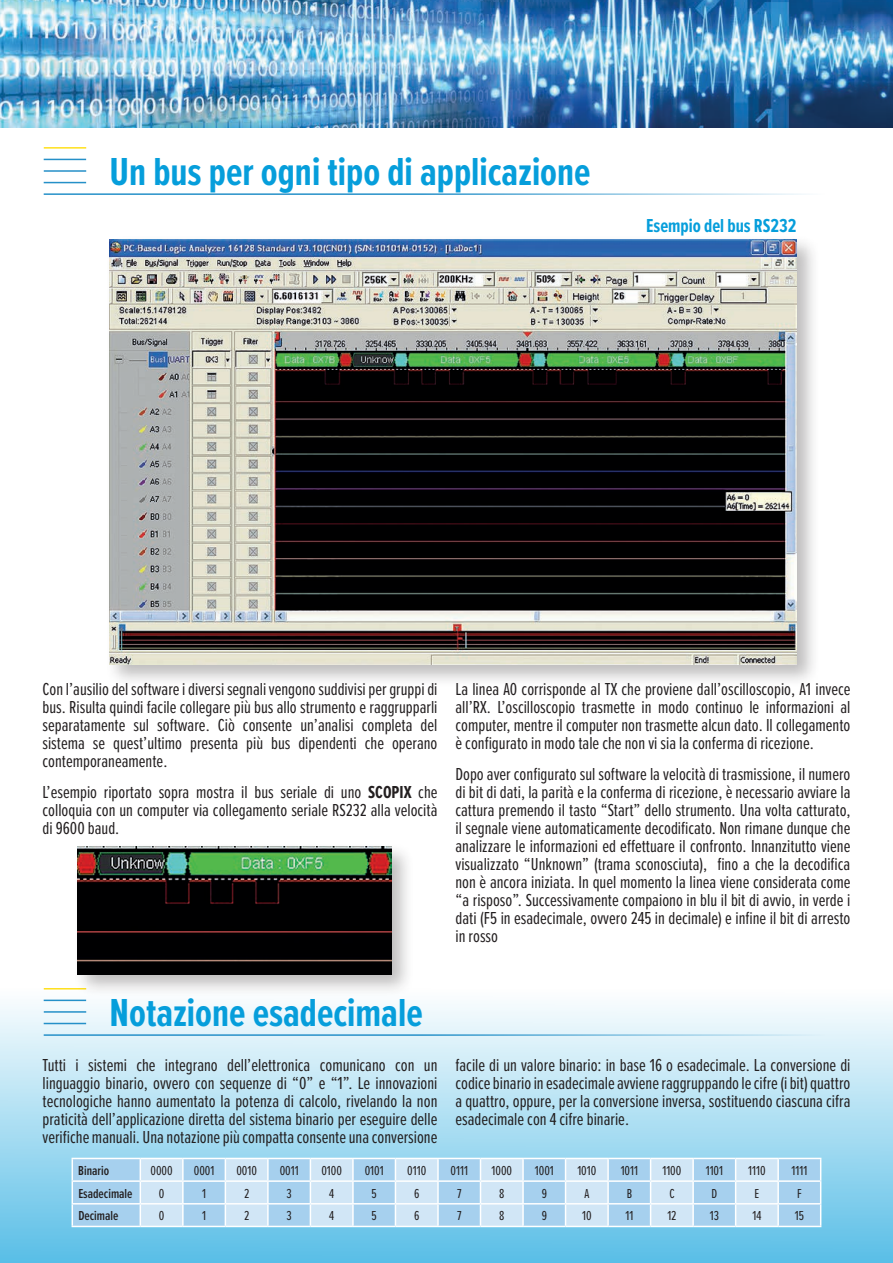
<style>
.page{position:relative;width:893px;height:1263px;background:#fff}
.page>*{position:absolute;margin:0;border:0;box-sizing:border-box;transform-origin:0 0}
.t1{font:700 40.5px "Proxima Nova Ex Cn";color:#069edb}
.t2{font:700 19.5px "Proxima Nova Ex Cn";color:#069edb}
.t3{font:18px/18px "Proxima Nova Ex Cn";color:#231f20;text-align:justify}
.t4{font:13.5px "Proxima Nova Ex Cn";color:#231f20}
.t5{font:600 13.5px "Proxima Nova Ex Cn";color:#231f20}
.s1{font-weight:700}
</style>
<div class="page">
<img style="left:0;top:0;width:893px;height:127px">
<div style="left:0;top:988px;width:893px;height:275px;background:linear-gradient(to bottom,#fefefe,#59bee7)"></div>
<hr style="left:44px;top:193px;width:785px;height:2px;background:#2590c8">
<hr style="left:44px;top:1034px;width:785px;height:2px;background:#2590c8">
<hr style="left:44px;top:182px;width:42px;height:1px;background:#2590c8">
<hr style="left:44px;top:1023px;width:42px;height:1px;background:#2590c8">
<hr style="left:44px;top:159px;width:42px;height:1px;background:#2590c8">
<hr style="left:44px;top:999px;width:42px;height:2px;background:#2590c8">
<hr style="left:44px;top:170px;width:42px;height:2px;background:#2590c8">
<hr style="left:44px;top:1011px;width:42px;height:2px;background:#2590c8">
<hr style="left:44px;top:147px;width:42px;height:2px;background:#ffe01b">
<hr style="left:44px;top:988px;width:42px;height:1px;background:#ffe01b">
<div style="left:105px;top:234px;width:715px;height:453px;background:#231f20;opacity:.3"></div>
<img style="left:110px;top:239px;width:686px;height:425px">
<div style="left:73px;top:842px;width:342px;height:155px;background:#231f20;opacity:.3"></div>
<img style="left:78px;top:847px;width:314px;height:127px">
<div style="left:73px;top:1159px;width:747px;height:67px;background:#a6d0ee"></div>
<hr style="left:72px;top:1158px;width:68px;height:1px;background:#fff">
<hr style="left:778px;top:1158px;width:43px;height:1px;background:#fff">
<hr style="left:777px;top:1159px;width:2px;height:21px;background:#fff">
<hr style="left:72px;top:1180px;width:68px;height:2px;background:#fff">
<hr style="left:778px;top:1180px;width:43px;height:2px;background:#fff">
<hr style="left:777px;top:1182px;width:2px;height:21px;background:#fff">
<hr style="left:72px;top:1203px;width:68px;height:1px;background:#fff">
<svg style="left:72px;top:1159px;width:1px;height:67px"></svg>
<svg style="left:140px;top:1158px;width:638px;height:68px"></svg>
<hr style="left:778px;top:1203px;width:43px;height:1px;background:#fff">
<hr style="left:777px;top:1204px;width:2px;height:22px;background:#fff">
<svg style="left:820px;top:1159px;width:1px;height:67px"></svg>
<hr style="left:72px;top:1226px;width:68px;height:1px;background:#fff">
<hr style="left:140px;top:1226px;width:43px;height:1px;background:#fff">
<hr style="left:183px;top:1226px;width:42px;height:1px;background:#fff">
<hr style="left:225px;top:1226px;width:43px;height:1px;background:#fff">
<hr style="left:268px;top:1226px;width:42px;height:1px;background:#fff">
<hr style="left:310px;top:1226px;width:43px;height:1px;background:#fff">
<hr style="left:353px;top:1226px;width:42px;height:1px;background:#fff">
<hr style="left:395px;top:1226px;width:43px;height:1px;background:#fff">
<hr style="left:438px;top:1226px;width:42px;height:1px;background:#fff">
<hr style="left:480px;top:1226px;width:43px;height:1px;background:#fff">
<hr style="left:523px;top:1226px;width:43px;height:1px;background:#fff">
<hr style="left:566px;top:1226px;width:42px;height:1px;background:#fff">
<hr style="left:608px;top:1226px;width:43px;height:1px;background:#fff">
<hr style="left:651px;top:1226px;width:42px;height:1px;background:#fff">
<hr style="left:693px;top:1226px;width:43px;height:1px;background:#fff">
<hr style="left:736px;top:1226px;width:42px;height:1px;background:#fff">
<hr style="left:778px;top:1226px;width:43px;height:1px;background:#fff">
<h1 class="t1" style="left:110px;top:147px;width:482px">Un bus per ogni tipo di applicazione</h1>
<p class="t2" style="left:646px;top:214px;width:152px">Esempio del bus RS232</p>
<p class="t3" style="left:43px;top:680px;width:396px">Con l’ausilio del software i diversi segnali vengono suddivisi per gruppi di bus. Risulta quindi facile collegare più bus allo strumento e raggrupparli separatamente sul software. Ciò consente un’analisi completa del sistema se quest’ultimo presenta più bus dipendenti che operano contemporaneamente.</p>
<p class="t3" style="left:43px;top:783px;width:396px">L’esempio riportato sopra mostra il bus seriale di uno <span class="s1">SCOPIX</span> che colloquia con un computer via collegamento seriale RS232 alla velocità di 9600 baud.</p>
<p class="t3" style="left:455px;top:680px;width:396px">La linea A0 corrisponde al TX che proviene dall’oscilloscopio, A1 invece all’RX. L’oscilloscopio trasmette in modo continuo le informazioni al computer, mentre il computer non trasmette alcun dato. Il collegamento è configurato in modo tale che non vi sia la conferma di ricezione.</p>
<p class="t3" style="left:455px;top:765px;width:396px">Dopo aver configurato sul software la velocità di trasmissione, il numero di bit di dati, la parità e la conferma di ricezione, è necessario avviare la cattura premendo il tasto “Start” dello strumento. Una volta catturato, il segnale viene automaticamente decodificato. Non rimane dunque che analizzare le informazioni ed effettuare il confronto. Innanzitutto viene visualizzato “Unknown” (trama sconosciuta), fino a che la decodifica non è ancora iniziata. In quel momento la linea viene considerata come “a risposo”. Successivamente compaiono in blu il bit di avvio, in verde i dati (F5 in esadecimale, ovvero 245 in decimale) e infine il bit di arresto in rosso</p>
<h1 class="t1" style="left:110px;top:988px;width:315px">Notazione esadecimale</h1>
<p class="t3" style="left:43px;top:1056px;width:396px">Tutti i sistemi che integrano dell’elettronica comunicano con un linguaggio binario, ovvero con sequenze di “0” e “1”. Le innovazioni tecnologiche hanno aumentato la potenza di calcolo, rivelando la non praticità dell’applicazione diretta del sistema binario per eseguire delle verifiche manuali. Una notazione più compatta consente una conversione</p>
<p class="t3" style="left:455px;top:1056px;width:396px">facile di un valore binario: in base 16 o esadecimale. La conversione di codice binario in esadecimale avviene raggruppando le cifre (i bit) quattro a quattro, oppure, per la conversione inversa, sostituendo ciascuna cifra esadecimale con 4 cifre binarie.</p>
<p class="t5" style="left:78px;top:1162px;width:32px">Binario</p>
<p class="t4" style="left:150px;top:1162px;width:24px">0000</p>
<p class="t4" style="left:194px;top:1162px;width:22px">0001</p>
<p class="t4" style="left:236px;top:1162px;width:22px">0010</p>
<p class="t4" style="left:280px;top:1162px;width:21px">0011</p>
<p class="t4" style="left:321px;top:1162px;width:22px">0100</p>
<p class="t4" style="left:365px;top:1162px;width:21px">0101</p>
<p class="t4" style="left:407px;top:1162px;width:21px">0110</p>
<p class="t4" style="left:451px;top:1162px;width:19px">0111</p>
<p class="t4" style="left:491px;top:1162px;width:22px">1000</p>
<p class="t4" style="left:535px;top:1162px;width:21px">1001</p>
<p class="t4" style="left:577px;top:1162px;width:21px">1010</p>
<p class="t4" style="left:621px;top:1162px;width:19px">1011</p>
<p class="t4" style="left:662px;top:1162px;width:21px">1100</p>
<p class="t4" style="left:706px;top:1162px;width:19px">1101</p>
<p class="t4" style="left:748px;top:1162px;width:19px">1110</p>
<p class="t4" style="left:792px;top:1162px;width:17px">1111</p>
<p class="t5" style="left:78px;top:1185px;width:56px">Esadecimale</p>
<p class="t4" style="left:159px;top:1185px;width:7px">0</p>
<p class="t4" style="left:202px;top:1185px;width:5px">1</p>
<p class="t4" style="left:244px;top:1185px;width:7px">2</p>
<p class="t4" style="left:287px;top:1185px;width:7px">3</p>
<p class="t4" style="left:329px;top:1185px;width:6px">4</p>
<p class="t4" style="left:372px;top:1185px;width:7px">5</p>
<p class="t4" style="left:414px;top:1185px;width:7px">6</p>
<p class="t4" style="left:457px;top:1185px;width:6px">7</p>
<p class="t4" style="left:499px;top:1185px;width:7px">8</p>
<p class="t4" style="left:542px;top:1185px;width:7px">9</p>
<p class="t4" style="left:584px;top:1185px;width:6px">A</p>
<p class="t4" style="left:627px;top:1185px;width:7px">B</p>
<p class="t4" style="left:669px;top:1185px;width:7px">C</p>
<p class="t4" style="left:712px;top:1185px;width:7px">D</p>
<p class="t4" style="left:755px;top:1185px;width:6px">E</p>
<p class="t4" style="left:797px;top:1185px;width:6px">F</p>
<p class="t5" style="left:78px;top:1208px;width:42px">Decimale</p>
<p class="t4" style="left:159px;top:1208px;width:7px">0</p>
<p class="t4" style="left:202px;top:1208px;width:5px">1</p>
<p class="t4" style="left:244px;top:1208px;width:7px">2</p>
<p class="t4" style="left:287px;top:1208px;width:7px">3</p>
<p class="t4" style="left:329px;top:1208px;width:6px">4</p>
<p class="t4" style="left:372px;top:1208px;width:7px">5</p>
<p class="t4" style="left:414px;top:1208px;width:7px">6</p>
<p class="t4" style="left:457px;top:1208px;width:6px">7</p>
<p class="t4" style="left:499px;top:1208px;width:7px">8</p>
<p class="t4" style="left:542px;top:1208px;width:7px">9</p>
<p class="t4" style="left:582px;top:1208px;width:11px">10</p>
<p class="t4" style="left:625px;top:1208px;width:9px">11</p>
<p class="t4" style="left:667px;top:1208px;width:11px">12</p>
<p class="t4" style="left:710px;top:1208px;width:11px">13</p>
<p class="t4" style="left:753px;top:1208px;width:10px">14</p>
<p class="t4" style="left:795px;top:1208px;width:11px">15</p>
</div>
